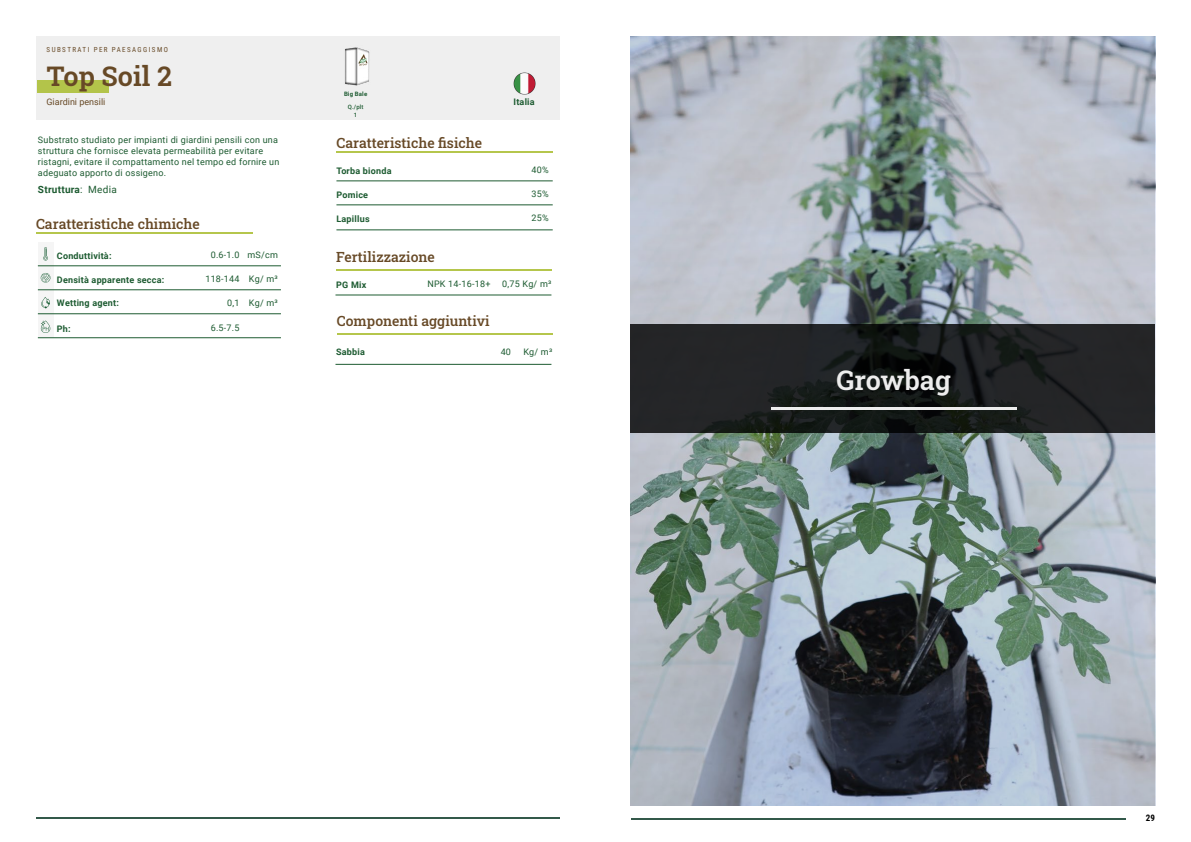
<style>
.page{position:relative;width:1191px;height:842px;background:#fff}
.page>*{position:absolute;margin:0;border:0;box-sizing:border-box;transform-origin:0 0}
.t1{font:600 27px "Roboto Slab";color:#674926}
.t2{font:600 27px "Roboto Slab";color:#ededed}
.t3{font:14px "Roboto Slab";color:#674926}
.t4{font:700 10px "Roboto";letter-spacing:.025em;color:#1d5b31}
.t5{font:9px/11px "Roboto";letter-spacing:.025em;color:#1d5b31}
.t6{font:700 9px "Roboto";letter-spacing:.025em;color:#1d5b31}
.t7{font:9px "Roboto";color:#674926}
.t8{font:700 9px "Roboto Condensed";color:#000}
.t9{font:7px "Roboto Condensed";letter-spacing:.205em;color:#674926}
.t10{font:500 6px/8px "Roboto";color:#1d5b31;text-align:center}
.t11{font:700 6px "Roboto";letter-spacing:.025em;color:#1d5b31}
.s1{font-weight:400}
</style>
<div class="page">
<hr style="left:631px;top:818px;width:494px;height:2px;background:#14402f">
<hr style="left:36px;top:818px;width:523px;height:1px;background:#14402f">
<img style="left:630px;top:36px;width:525px;height:770px">
<svg style="left:630px;top:324px;width:525px;height:108px;background:#1d1f20"></svg>
<div style="left:36px;top:36px;width:523px;height:84px;background:#ededed"></div>
<img style="left:513px;top:72px;width:23px;height:23px">
<div style="left:38px;top:242px;width:15px;height:96px;background:#f5f5f5"></div>
<div style="left:38px;top:80px;width:71px;height:12px;background:#b3c44a"></div>
<hr style="left:336px;top:151px;width:217px;height:2px;background:#aabe31">
<svg style="left:41px;top:297px;width:9px;height:12px"></svg>
<svg style="left:41px;top:321px;width:9px;height:12px"></svg>
<svg style="left:43px;top:247px;width:5px;height:13px"></svg>
<hr style="left:38px;top:314px;width:243px;height:1px;background:#1d5b31">
<hr style="left:38px;top:266px;width:243px;height:1px;background:#1d5b31">
<hr style="left:38px;top:338px;width:243px;height:1px;background:#1d5b31">
<hr style="left:38px;top:290px;width:243px;height:1px;background:#1d5b31">
<svg style="left:41px;top:273px;width:9px;height:10px"></svg>
<hr style="left:336px;top:181px;width:217px;height:1px;background:#1d5b31">
<hr style="left:336px;top:205px;width:217px;height:1px;background:#1d5b31">
<hr style="left:336px;top:230px;width:217px;height:1px;background:#1d5b31">
<hr style="left:337px;top:333px;width:215px;height:2px;background:#aabe31">
<hr style="left:336px;top:269px;width:216px;height:2px;background:#aabe31">
<hr style="left:335px;top:295px;width:216px;height:1px;background:#1d5b31">
<hr style="left:335px;top:364px;width:216px;height:1px;background:#1d5b31">
<hr style="left:771px;top:407px;width:245px;height:3px;background:#ededed">
<img style="left:345px;top:47px;width:25px;height:39px">
<hr style="left:36px;top:232px;width:216px;height:2px;background:#aabe31">
<p class="t9" style="left:47px;top:45px;width:123px">SUBSTRATI PER PAESAGGISMO</p>
<h1 class="t1" style="left:46px;top:57px;width:127px">Top Soil 2</h1>
<p class="t7" style="left:46px;top:96px;width:60px">Giardini pensili</p>
<p class="t5" style="left:38px;top:134px;width:243px">Substrato studiato per impianti di giardini pensili con una struttura che fornisce elevata permeabilità per evitare ristagni, evitare il compattamento nel tempo ed fornire un adeguato apporto di ossigeno.</p>
<p class="t4" style="left:38px;top:182px;width:80px">Struttura<span class="s1">: Media</span></p>
<h2 class="t3" style="left:36px;top:214px;width:165px">Caratteristiche chimiche</h2>
<p class="t6" style="left:57px;top:249px;width:56px">Conduttività:</p>
<p class="t6" style="left:57px;top:273px;width:109px">Densità apparente secca:</p>
<p class="t6" style="left:57px;top:297px;width:64px">Wetting agent:</p>
<p class="t6" style="left:57px;top:322px;width:15px">Ph:</p>
<p class="t5" style="left:211px;top:249px;width:30px">0.6-1.0</p>
<p class="t5" style="left:205px;top:273px;width:36px">118-144</p>
<p class="t5" style="left:227px;top:297px;width:14px">0,1</p>
<p class="t5" style="left:211px;top:322px;width:30px">6.5-7.5</p>
<p class="t5" style="left:247px;top:249px;width:32px">mS/cm</p>
<p class="t5" style="left:249px;top:273px;width:30px">Kg/ m³</p>
<p class="t5" style="left:249px;top:297px;width:30px">Kg/ m³</p>
<p class="t11" style="left:344px;top:90px;width:25px">Big Bale</p>
<p class="t10" style="left:348px;top:103px;width:17px">Q./plt<br>1</p>
<h2 class="t3" style="left:336px;top:133px;width:147px">Caratteristiche fisiche</h2>
<p class="t6" style="left:336px;top:164px;width:57px">Torba bionda</p>
<p class="t6" style="left:336px;top:188px;width:33px">Pomice</p>
<p class="t6" style="left:336px;top:212px;width:35px">Lapillus</p>
<p class="t6" style="left:513px;top:96px;width:23px">Italia</p>
<p class="t5" style="left:531px;top:164px;width:19px">40%</p>
<p class="t5" style="left:531px;top:188px;width:19px">35%</p>
<p class="t5" style="left:531px;top:212px;width:19px">25%</p>
<h2 class="t3" style="left:336px;top:247px;width:100px">Fertilizzazione</h2>
<p class="t6" style="left:336px;top:279px;width:32px">PG Mix</p>
<p class="t5" style="left:427px;top:278px;width:65px">NPK 14-16-18+</p>
<p class="t5" style="left:502px;top:278px;width:51px">0,75 Kg/ m³</p>
<h2 class="t3" style="left:337px;top:311px;width:154px">Componenti aggiuntivi</h2>
<p class="t6" style="left:336px;top:345px;width:30px">Sabbia</p>
<p class="t5" style="left:500px;top:345px;width:12px">40</p>
<p class="t5" style="left:523px;top:345px;width:30px">Kg/ m³</p>
<h1 class="t2" style="left:836px;top:362px;width:116px">Growbag</h1>
<p class="t8" style="left:1146px;top:811px;width:11px">29</p>
</div>
